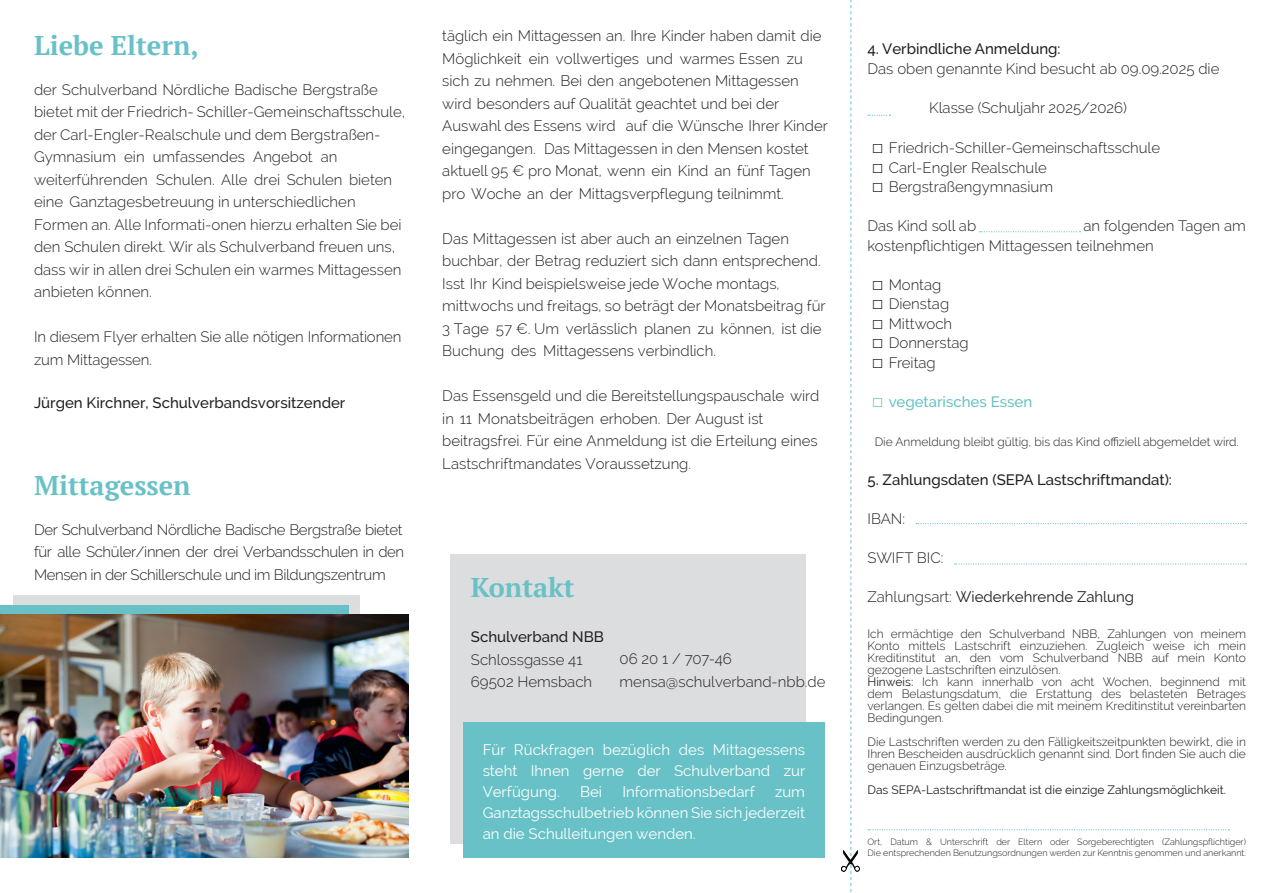
<style>
.page{position:relative;width:1263px;height:893px;background:#fff}
.page>*{position:absolute;margin:0;border:0;box-sizing:border-box;transform-origin:0 0}
.t1{font:700 27px "PT Serif";color:#67c1c6}
.t2{font:300 15px/22.5px "Raleway";color:#231f20}
.t3{font:15px/21px "Raleway";color:#fff;text-align:justify}
.t4{font:500 15px "Raleway";color:#231f20}
.t5{font:15px "Raleway";color:#231f20}
.t6{font:500 15px "Raleway";color:#67c1c6}
.t7{font:300 12px/12px "Raleway";color:#231f20}
.t8{font:12px "Raleway";color:#231f20}
.t9{font:300 9px "Raleway";color:#231f20}
.s1{font-family:"Arial";font-weight:400;font-size:19.5px}
.s2{font-weight:300}
.s3{font-weight:400}
</style>
<div class="page">
<div style="left:451px;top:554px;width:355px;height:289px;background:#dcdddf"></div>
<div style="left:463px;top:722px;width:362px;height:136px;background:#67c1c6"></div>
<svg style="left:954px;top:563px;width:292px;height:2px"></svg>
<svg style="left:916px;top:523px;width:330px;height:1px"></svg>
<svg style="left:980px;top:231px;width:100px;height:1px"></svg>
<svg style="left:868px;top:829px;width:361px;height:1px"></svg>
<svg style="left:868px;top:115px;width:22px;height:1px"></svg>
<div style="left:13px;top:595px;width:346px;height:116px;background:#dcdddf"></div>
<div style="left:0;top:605px;width:349px;height:116px;background:#67c1c6"></div>
<img style="left:0;top:614px;width:408px;height:244px">
<svg style="left:850px;top:0;width:1px;height:893px"></svg>
<img style="left:841px;top:851px;width:19px;height:21px">
<h2 class="t1" style="left:34px;top:28px;width:166px">Liebe Eltern,</h2>
<p class="t2" style="left:34px;top:78px;width:373px">der Schulverband Nördliche Badische Bergstraße bietet mit der Friedrich- Schiller-Gemeinschaftsschule, der Carl-Engler-Realschule und dem Bergstraßen-Gymnasium ein umfassendes Angebot an weiterführenden Schulen. Alle drei Schulen bieten eine Ganztagesbetreuung in unterschiedlichen Formen an. Alle Informati-onen hierzu erhalten Sie bei den Schulen direkt. Wir als Schulverband freuen uns, dass wir in allen drei Schulen ein warmes Mittagessen anbieten können.</p>
<p class="t2" style="left:34px;top:325px;width:369px">In diesem Flyer erhalten Sie alle nötigen Informationen zum Mittagessen.</p>
<p class="t4" style="left:34px;top:394px;width:313px">Jürgen Kirchner, Schulverbandsvorsitzender</p>
<h2 class="t1" style="left:34px;top:467px;width:158px">Mittagessen</h2>
<p class="t2" style="left:34px;top:518px;width:372px;text-align:justify">Der Schulverband Nördliche Badische Bergstraße bietet für alle Schüler/innen der drei Verbandsschulen in den Mensen in der Schillerschule und im Bildungszentrum</p>
<p class="t2" style="left:442px;top:24px;width:387px">täglich ein Mittagessen an. Ihre Kinder haben damit die Möglichkeit ein vollwertiges und warmes Essen zu sich zu nehmen. Bei den angebotenen Mittagessen wird besonders auf Qualität geachtet und bei der Auswahl des Essens wird auf die Wünsche Ihrer Kinder eingegangen. Das Mittagessen in den Mensen kostet aktuell 95 € pro Monat, wenn ein Kind an fünf Tagen pro Woche an der Mittagsverpflegung teilnimmt.</p>
<p class="t2" style="left:442px;top:227px;width:385px">Das Mittagessen ist aber auch an einzelnen Tagen buchbar, der Betrag reduziert sich dann entsprechend.<br>Isst Ihr Kind beispielsweise jede Woche montags, mittwochs und freitags, so beträgt der Monatsbeitrag für 3 Tage 57 €. Um verlässlich planen zu können, ist die Buchung des Mittagessens verbindlich.</p>
<p class="t2" style="left:442px;top:384px;width:379px">Das Essensgeld und die Bereitstellungspauschale wird in 11 Monatsbeiträgen erhoben. Der August ist beitragsfrei. Für eine Anmeldung ist die Erteilung eines Lastschriftmandates Voraussetzung.</p>
<h2 class="t1" style="left:471px;top:570px;width:105px">Kontakt</h2>
<p class="t4" style="left:471px;top:628px;width:134px">Schulverband NBB</p>
<p class="t2" style="left:471px;top:648px;width:113px">Schlossgasse 41</p>
<p class="t2" style="left:620px;top:648px;width:114px">06 20 1 / 707-46</p>
<p class="t2" style="left:471px;top:670px;width:123px">69502 Hemsbach</p>
<p class="t2" style="left:620px;top:670px;width:208px">mensa@schulverband-nbb.de</p>
<p class="t3" style="left:483px;top:739px;width:324px">Für Rückfragen bezüglich des Mittagessens steht Ihnen gerne der Schulverband zur Verfügung.</p>
<p class="t3" style="left:580px;top:781px;width:24px">Bei</p>
<p class="t3" style="left:622px;top:781px;width:134px">Informationsbedarf</p>
<p class="t3" style="left:483px;top:781px;width:324px;text-indent:292px">zum Ganztagsschulbetrieb können Sie sich jederzeit an die Schulleitungen wenden.</p>
<p class="t4" style="left:867px;top:40px;width:195px">4. Verbindliche Anmeldung:</p>
<p class="t2" style="left:867px;top:57px;width:353px">Das oben genannte Kind besucht ab 09.09.2025 die</p>
<p class="t2" style="left:929px;top:96px;width:199px">Klasse (Schuljahr 2025/2026)</p>
<p class="t2" style="left:872px;top:136px;width:290px"><span class="s1">□</span> Friedrich-Schiller-Gemeinschaftsschule</p>
<p class="t2" style="left:872px;top:156px;width:177px"><span class="s1">□</span> Carl-Engler Realschule</p>
<p class="t2" style="left:872px;top:175px;width:183px"><span class="s1">□</span> Bergstraßengymnasium</p>
<p class="t2" style="left:867px;top:214px;width:110px">Das Kind soll ab</p>
<p class="t2" style="left:1083px;top:214px;width:164px">an folgenden Tagen am</p>
<p class="t2" style="left:867px;top:234px;width:288px">kostenpflichtigen Mittagessen teilnehmen</p>
<p class="t2" style="left:872px;top:273px;width:71px"><span class="s1">□</span> Montag</p>
<p class="t2" style="left:872px;top:292px;width:79px"><span class="s1">□</span> Dienstag</p>
<p class="t2" style="left:872px;top:312px;width:82px"><span class="s1">□</span> Mittwoch</p>
<p class="t2" style="left:872px;top:331px;width:98px"><span class="s1">□</span> Donnerstag</p>
<p class="t2" style="left:872px;top:351px;width:65px"><span class="s1">□</span> Freitag</p>
<p class="t6" style="left:872px;top:393px;width:162px"><span class="s1">□</span> vegetarisches Essen</p>
<p class="t7" style="left:875px;top:435px;width:366px">Die Anmeldung bleibt gültig, bis das Kind offiziell abgemeldet wird.</p>
<p class="t4" style="left:867px;top:471px;width:306px">5. Zahlungsdaten (SEPA Lastschriftmandat):</p>
<p class="t2" style="left:867px;top:507px;width:39px">IBAN:</p>
<p class="t2" style="left:867px;top:546px;width:77px">SWIFT BIC:</p>
<p class="t5" style="left:867px;top:588px;width:268px"><span class="s2">Zahlungsart:</span> Wiederkehrende Zahlung</p>
<p class="t7" style="left:867px;top:627px;width:380px">Ich ermächtige den Schulverband NBB, Zahlungen von meinem Konto mittels Lastschrift einzuziehen. Zugleich weise ich mein Kreditinstitut an, den vom Schulverband NBB auf mein Konto gezogene Lastschriften einzulösen.<br><span class="s3">Hinweis:</span> Ich kann innerhalb von acht Wochen, beginnend mit dem Belastungsdatum, die Erstattung des belasteten Betrages verlangen. Es gelten dabei die mit meinem Kreditinstitut vereinbarten Bedingungen.</p>
<p class="t7" style="left:867px;top:735px;width:380px">Die Lastschriften werden zu den Fälligkeitszeitpunkten bewirkt, die in</p>
<p class="t7" style="left:867px;top:747px;width:380px">Ihren Bescheiden ausdrücklich genannt sind. Dort finden Sie auch die</p>
<p class="t7" style="left:867px;top:759px;width:141px">genauen Einzugsbeträge.</p>
<p class="t8" style="left:867px;top:782px;width:360px">Das SEPA-Lastschriftmandat ist die einzige Zahlungsmöglichkeit.</p>
<p class="t9" style="left:867px;top:837px;width:380px">Ort, Datum &amp; Unterschrift der Eltern oder Sorgeberechtigten (Zahlungspflichtiger)</p>
<p class="t9" style="left:867px;top:848px;width:380px">Die entsprechenden Benutzungsordnungen werden zur Kenntnis genommen und anerkannt.</p>
</div>
